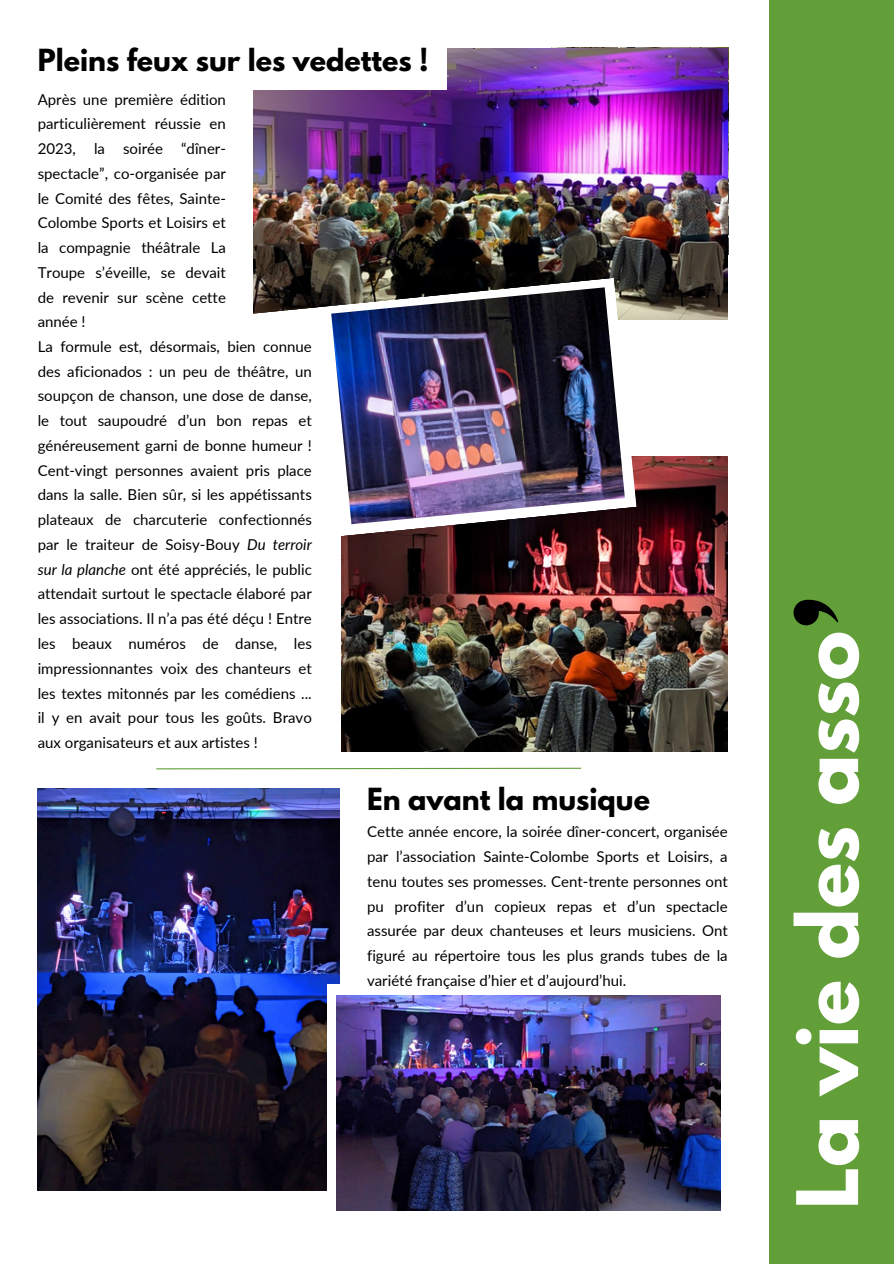
<style>
.page{position:relative;width:894px;height:1264px;background:#fff}
.page>*{position:absolute;margin:0;border:0;box-sizing:border-box;transform-origin:0 0}
.t1{font:700 75px "League Spartan";color:#fff}
.t2{font:700 27px "League Spartan";color:#000}
.t3{font:15px/24.8px "Lato";color:#000;text-align:justify}
.s1{font-style:italic}
</style>
<div class="page">
<div style="left:768px;top:0;width:125px;height:1263px;background:#639f39"></div>
<svg style="left:793px;top:599px;width:45px;height:26px"></svg>
<svg style="left:156px;top:767px;width:426px;height:3px"></svg>
<img style="left:253px;top:49px;width:474px;height:270px">
<img style="left:341px;top:456px;width:386px;height:295px">
<svg style="left:253px;top:278px;width:383px;height:265px"></svg>
<img style="left:331px;top:287px;width:293px;height:237px">
<div style="left:226px;top:26px;width:220px;height:63px;background:#fff"></div>
<img style="left:38px;top:788px;width:301px;height:402px">
<div style="left:327px;top:983px;width:362px;height:229px;background:#fff"></div>
<img style="left:336px;top:995px;width:384px;height:214px">
<p class="t2" style="left:38px;top:47px;width:392px">Pleins feux sur les vedettes !</p>
<p class="t3" style="left:38px;top:86px;width:190px">Après une première édition particulièrement réussie en 2023, la soirée “dîner&shy;spectacle”, co-organisée par le Comité des fêtes, Sainte-Colombe Sports et Loisirs et la compagnie théâtrale La Troupe s’éveille, se devait de revenir sur scène cette année !</p>
<h1 class="t3" style="left:38px;top:334px;width:275px">La formule est, désormais, bien connue des aficionados : un peu de théâtre, un soupçon de chanson, une dose de danse, le tout saupoudré d’un bon repas et généreusement garni de bonne humeur !<br>Cent-vingt personnes avaient pris place dans la salle. Bien sûr, si les appétissants plateaux de charcuterie confectionnés par le traiteur de Soisy-Bouy <span class="s1">Du terroir sur la planche</span> ont été appréciés, le public attendait surtout le spectacle élaboré par les associations. Il n’a pas été déçu ! Entre les beaux numéros de danse, les impressionnantes voix des chanteurs et les textes mitonnés par les comédiens ... il y en avait pour tous les goûts. Bravo aux organisateurs et aux artistes !</h1>
<h2 class="t2" style="left:367px;top:786px;width:284px">En avant la musique</h2>
<p class="t3" style="left:367px;top:819px;width:362px">Cette année encore, la soirée dîner-concert, organisée par l’association Sainte-Colombe Sports et Loisirs, a tenu toutes ses promesses. Cent-trente personnes ont pu profiter d’un copieux repas et d’un spectacle assurée par deux chanteuses et leurs musiciens. Ont figuré au répertoire tous les plus grands tubes de la variété française d’hier et d’aujourd’hui.</p>
<p class="t1" style="left:790px;top:1209px;width:580px;rotate:-90deg">La vie des asso</p>
</div>
